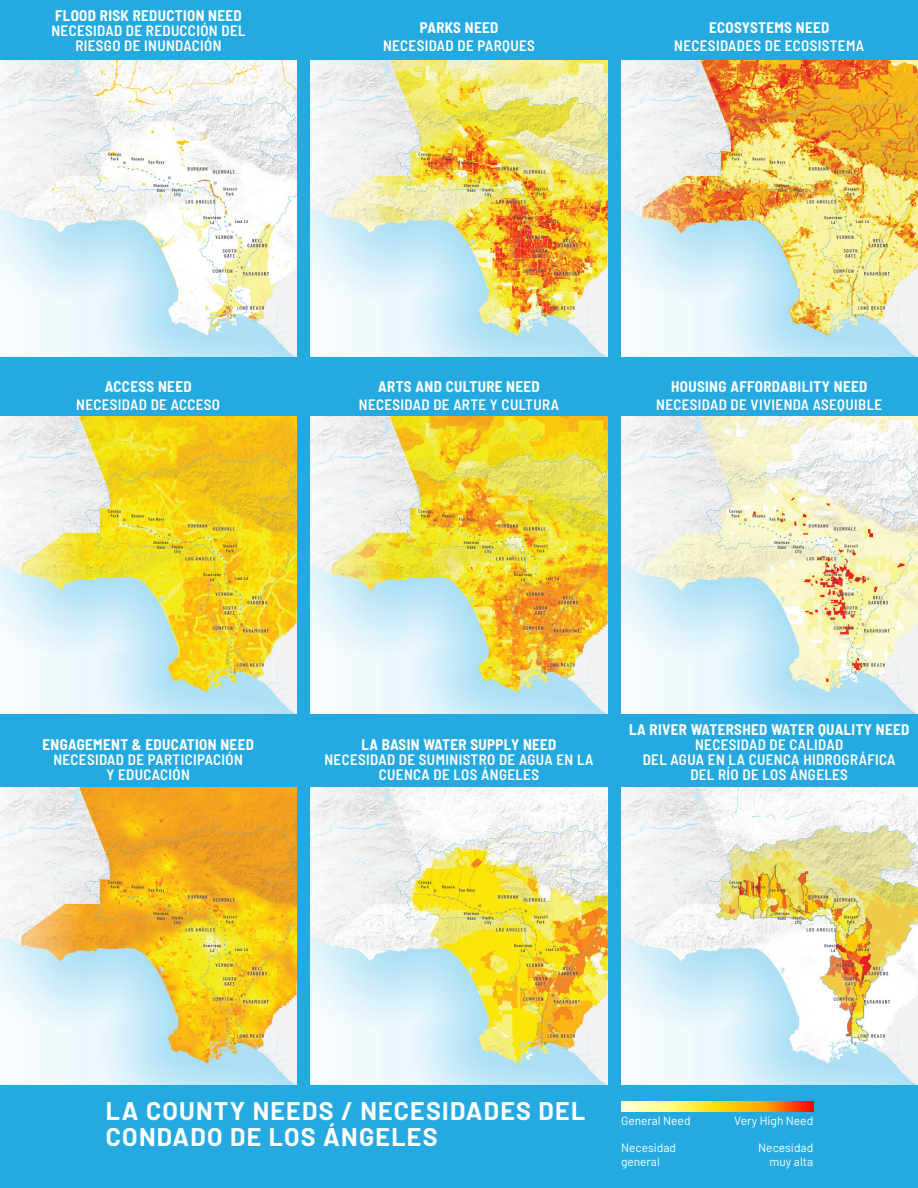
<style>
.page{position:relative;width:918px;height:1188px;background:#24aae1}
.page>*{position:absolute;margin:0;border:0;box-sizing:border-box;transform-origin:0 0}
.Chapter_Intro_Callou{font:700 24.9px/26.4px "Barlow";letter-spacing:.05em;color:#fff}
.Image_Diagram_Title{font:600 semi-condensed 15px/15px "Barlow";letter-spacing:.025em;color:#fff;text-align:center}
.Image_Diagram_Title-2{font:700 semi-condensed 15px/15px "Barlow";letter-spacing:.025em;color:#fff;text-align:center}
.Ruler_legend{font:12px/13.5px "Barlow";color:#fff;text-align:right}
.s1{font-weight:600}
</style>
<div class="page">
<img style="left:0;top:787px;width:297px;height:297px">
<img style="left:310px;top:787px;width:298px;height:297px">
<img style="left:621px;top:787px;width:297px;height:297px">
<img style="left:0;top:416px;width:297px;height:297px">
<img style="left:310px;top:416px;width:298px;height:297px">
<img style="left:621px;top:416px;width:297px;height:297px">
<img style="left:0;top:60px;width:297px;height:297px">
<img style="left:310px;top:60px;width:298px;height:297px">
<img style="left:621px;top:60px;width:297px;height:297px">
<svg style="left:621px;top:1102px;width:192px;height:10px"></svg>
<p class="Image_Diagram_Title-2" style="left:55px;top:7px;width:188px">FLOOD RISK REDUCTION NEED</p>
<p class="Image_Diagram_Title" style="left:52px;top:22px;width:195px">NECESIDAD DE REDUCCIÓN DEL<br>RIESGO DE INUNDACIÓN</p>
<p class="Image_Diagram_Title-2" style="left:420px;top:19px;width:80px">PARKS NEED</p>
<p class="Image_Diagram_Title" style="left:383px;top:37px;width:153px">NECESIDAD DE PARQUES</p>
<p class="Image_Diagram_Title-2" style="left:709px;top:19px;width:122px">ECOSYSTEMS NEED</p>
<p class="Image_Diagram_Title" style="left:674px;top:37px;width:191px">NECESIDADES DE ECOSISTEMA</p>
<p class="Image_Diagram_Title-2" style="left:105px;top:378px;width:88px">ACCESS NEED</p>
<p class="Image_Diagram_Title" style="left:76px;top:396px;width:145px">NECESIDAD DE ACCESO</p>
<p class="Image_Diagram_Title-2" style="left:378px;top:378px;width:163px">ARTS AND CULTURE NEED</p>
<p class="Image_Diagram_Title" style="left:359px;top:396px;width:202px">NECESIDAD DE ARTE Y CULTURA</p>
<p class="Image_Diagram_Title-2" style="left:671px;top:378px;width:198px">HOUSING AFFORDABILITY NEED</p>
<p class="Image_Diagram_Title" style="left:656px;top:396px;width:227px">NECESIDAD DE VIVIENDA ASEQUIBLE</p>
<p class="Image_Diagram_Title-2" style="left:42px;top:736px;width:213px">ENGAGEMENT &amp; EDUCATION NEED</p>
<p class="Image_Diagram_Title" style="left:53px;top:751px;width:191px">NECESIDAD DE PARTICIPACIÓN</p>
<p class="Image_Diagram_Title" style="left:107px;top:766px;width:85px">Y EDUCACIÓN</p>
<p class="Image_Diagram_Title-2" style="left:361px;top:736px;width:197px">LA BASIN WATER SUPPLY NEED</p>
<p class="Image_Diagram_Title" style="left:324px;top:751px;width:271px">NECESIDAD DE SUMINISTRO DE AGUA EN LA<br>CUENCA DE LOS ÁNGELES</p>
<p class="Image_Diagram_Title-2" style="left:629px;top:721px;width:282px">LA RIVER WATERSHED WATER QUALITY NEED<br><span class="s1">NECESIDAD DE CALIDAD</span></p>
<p class="Image_Diagram_Title" style="left:643px;top:751px;width:254px">DEL AGUA EN LA CUENCA HIDROGRÁFICA<br>DEL RÍO DE LOS ÁNGELES</p>
<p class="Chapter_Intro_Callou" style="left:106px;top:1095px;width:481px">LA COUNTY NEEDS / NECESIDADES DEL<br>CONDADO DE LOS ÁNGELES</p>
<p class="Ruler_legend" style="left:621px;top:1113px;width:71px">General Need</p>
<p class="Ruler_legend" style="left:621px;top:1140px;width:57px">Necesidad</p>
<p class="Ruler_legend" style="left:621px;top:1154px;width:40px">general</p>
<p class="Ruler_legend" style="left:734px;top:1113px;width:81px">Very High Need</p>
<p class="Ruler_legend" style="left:758px;top:1140px;width:57px">Necesidad muy alta</p>
</div>
